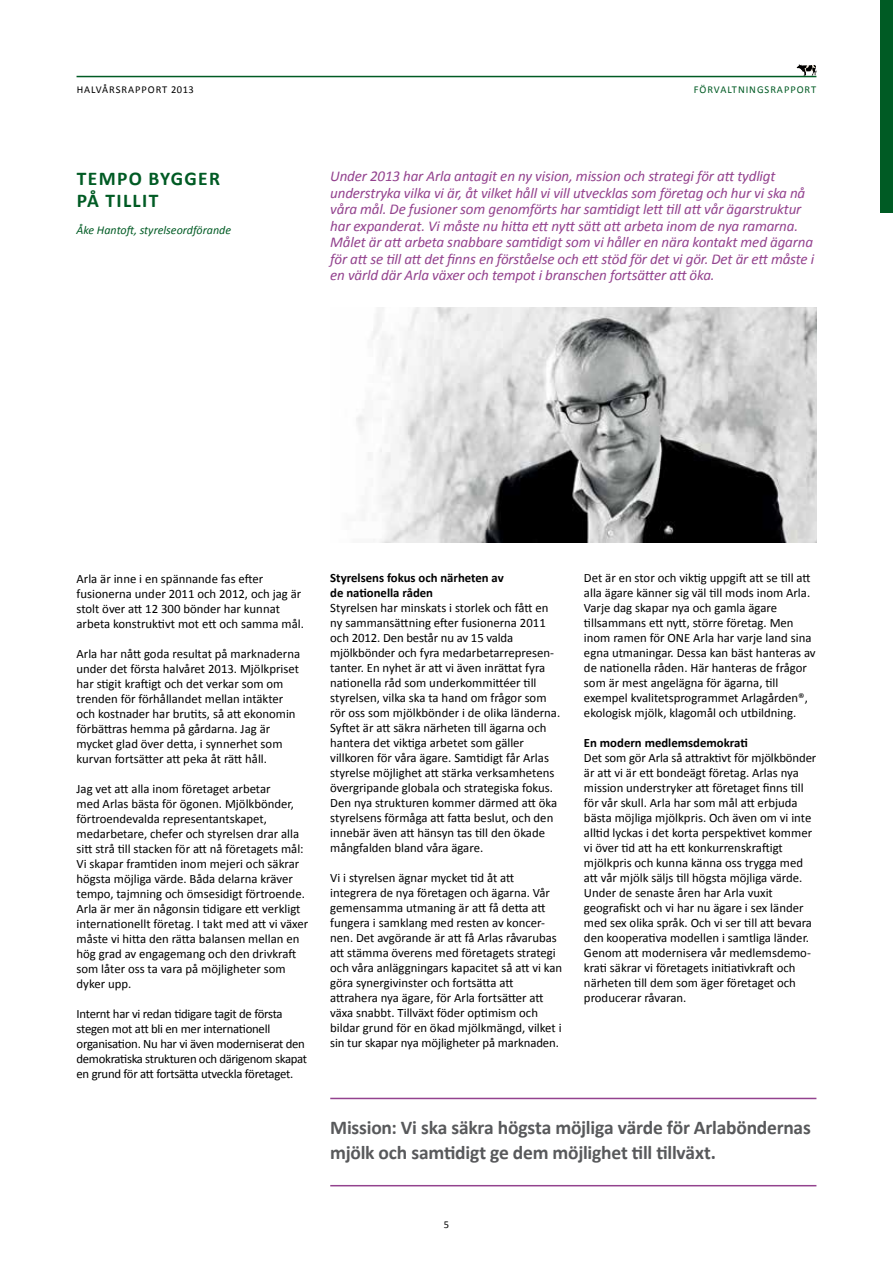
<style>
.page{position:relative;width:893px;height:1263px;background:#fff}
.page>*{position:absolute;margin:0;border:0;box-sizing:border-box;transform-origin:0 0}
.t1{font:700 19.5px/25.2px "Calibri";letter-spacing:-.01em;color:#58595b}
.t2{font:700 19.5px/22.5px "Calibri";letter-spacing:.07em;color:#005b24}
.t3{font:italic 15px/16.5px "Calibri";letter-spacing:-.01em;color:#93428e}
.t4{font:12.75px/15px "Calibri";color:#000}
.t5{font:12.75px/15px "Calibri";letter-spacing:-.02em;color:#000}
.t6{font:700 12.75px/15px "Calibri";color:#000}
.t7{font:italic 12px "Calibri";color:#005b24}
.t8{font:10.5px "Calibri";letter-spacing:.09em;color:#000}
.t9{font:10.5px "Calibri";letter-spacing:.09em;color:#005b24}
</style>
<div class="page">
<hr style="left:77px;top:76px;width:739px;height:1px;background:#005b24">
<svg style="left:797px;top:64px;width:19px;height:12px"></svg>
<div style="left:880px;top:0;width:13px;height:213px;background:#005b24"></div>
<hr style="left:330px;top:1185px;width:486px;height:1px;background:#93428e">
<hr style="left:330px;top:1098px;width:486px;height:1px;background:#93428e">
<img style="left:356px;top:307px;width:460px;height:235px">
<p class="t8" style="left:77px;top:83px;width:119px">HALVÅRSRAPPORT 2013</p>
<p class="t9" style="left:694px;top:83px;width:124px">FÖRVALTNINGSRAPPORT</p>
<h1 class="t2" style="left:77px;top:167px;width:145px">TEMPO BYGGER<br>PÅ TILLIT</h1>
<p class="t3" style="left:330px;top:168px;width:485px">Under 2013 har Arla antagit en ny vision, mission och strategi för att tydligt understryka vilka vi är, åt vilket håll vi vill utvecklas som företag och hur vi ska nå våra mål. De fusioner som genomförts har samtidigt lett till att vår ägarstruktur har expanderat. Vi måste nu hitta ett nytt sätt att arbeta inom de nya ramarna.<br>Målet är att arbeta snabbare samtidigt som vi håller en nära kontakt med ägarna för att se till att det finns en förståelse och ett stöd för det vi gör. Det är ett måste i en värld där Arla växer och tempot i branschen fortsätter att öka.</p>
<p class="t7" style="left:77px;top:222px;width:156px">Åke Hantoft, styrelseordförande</p>
<p class="t4" style="left:77px;top:571px;width:229px">Arla är inne i en spännande fas efter fusionerna under 2011 och 2012, och jag är stolt över att 12 300 bönder har kunnat arbeta konstruktivt mot ett och samma mål.</p>
<p class="t4" style="left:77px;top:646px;width:225px">Arla har nått goda resultat på marknaderna under det första halvåret 2013. Mjölkpriset har stigit kraftigt och det verkar som om trenden för förhållandet mellan intäkter och kostnader har brutits, så att ekonomin förbättras hemma på gårdarna. Jag är mycket glad över detta, i synnerhet som kurvan fortsätter att peka åt rätt håll.</p>
<p class="t4" style="left:77px;top:781px;width:233px">Jag vet att alla inom företaget arbetar<br>med Arlas bästa för ögonen. Mjölkbönder, förtroendevalda representantskapet, medarbetare, chefer och styrelsen drar alla sitt strå till stacken för att nå företagets mål:<br>Vi skapar framtiden inom mejeri och säkrar högsta möjliga värde. Båda delarna kräver tempo, tajmning och ömsesidigt förtroende.<br>Arla är mer än någonsin tidigare ett verkligt internationellt företag. I takt med att vi växer måste vi hitta den rätta balansen mellan en hög grad av engagemang och den drivkraft som låter oss ta vara på möjligheter som dyker upp.</p>
<p class="t5" style="left:77px;top:1006px;width:232px">Internt har vi redan tidigare tagit de första stegen mot att bli en mer internationell organisation. Nu har vi även moderniserat den demokratiska strukturen och därigenom skapat en grund för att fortsätta utveckla företaget.</p>
<p class="t6" style="left:330px;top:571px;width:175px">Styrelsens fokus och närheten av de nationella råden</p>
<p class="t4" style="left:330px;top:601px;width:231px">Styrelsen har minskats i storlek och fått en ny sammansättning efter fusionerna 2011 och 2012. Den består nu av 15 valda mjölkbönder och fyra medarbetarrepresen&shy;tanter. En nyhet är att vi även inrättat fyra nationella råd som underkommittéer till styrelsen, vilka ska ta hand om frågor som rör oss som mjölkbönder i de olika länderna.<br>Syftet är att säkra närheten till ägarna och hantera det viktiga arbetet som gäller villkoren för våra ägare. Samtidigt får Arlas styrelse möjlighet att stärka verksamhetens övergripande globala och strategiska fokus.<br>Den nya strukturen kommer därmed att öka styrelsens förmåga att fatta beslut, och den innebär även att hänsyn tas till den ökade mångfalden bland våra ägare.</p>
<p class="t4" style="left:330px;top:871px;width:234px">Vi i styrelsen ägnar mycket tid åt att integrera de nya företagen och ägarna. Vår gemensamma utmaning är att få detta att fungera i samklang med resten av koncer&shy;nen. Det avgörande är att få Arlas råvarubas att stämma överens med företagets strategi och våra anläggningars kapacitet så att vi kan göra synergivinster och fortsätta att attrahera nya ägare, för Arla fortsätter att växa snabbt. Tillväxt föder optimism och bildar grund för en ökad mjölkmängd, vilket i sin tur skapar nya möjligheter på marknaden.</p>
<p class="t4" style="left:584px;top:570px;width:233px">Det är en stor och viktig uppgift att se till att alla ägare känner sig väl till mods inom Arla.<br>Varje dag skapar nya och gamla ägare tillsammans ett nytt, större företag. Men inom ramen för ONE Arla har varje land sina egna utmaningar. Dessa kan bäst hanteras av de nationella råden. Här hanteras de frågor som är mest angelägna för ägarna, till exempel kvalitetsprogrammet Arlagården®, ekologisk mjölk, klagomål och utbildning.</p>
<p class="t6" style="left:584px;top:735px;width:165px">En modern medlemsdemokrati</p>
<p class="t4" style="left:584px;top:750px;width:234px">Det som gör Arla så attraktivt för mjölkbönder är att vi är ett bondeägt företag. Arlas nya mission understryker att företaget finns till för vår skull. Arla har som mål att erbjuda bästa möjliga mjölkpris. Och även om vi inte alltid lyckas i det korta perspektivet kommer vi över tid att ha ett konkurrenskraftigt mjölkpris och kunna känna oss trygga med att vår mjölk säljs till högsta möjliga värde.<br>Under de senaste åren har Arla vuxit geografiskt och vi har nu ägare i sex länder med sex olika språk. Och vi ser till att bevara den kooperativa modellen i samtliga länder.<br>Genom att modernisera vår medlemsdemo&shy;krati säkrar vi företagets initiativkraft och närheten till dem som äger företaget och producerar råvaran.</p>
<h1 class="t1" style="left:330px;top:1115px;width:482px">Mission: Vi ska säkra högsta möjliga värde för Arlaböndernas mjölk och samtidigt ge dem möjlighet till tillväxt.</h1>
<p class="t8" style="left:444px;top:1218px;width:7px">5</p>
</div>
